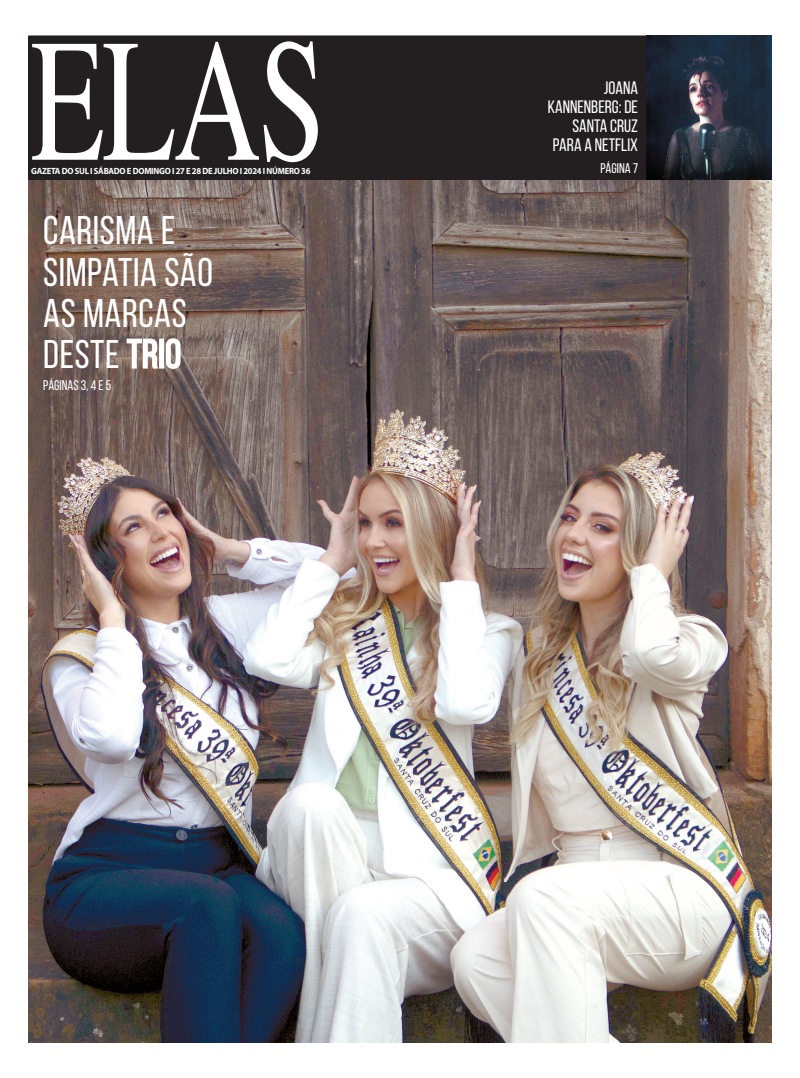
<style>
.page{position:relative;width:800px;height:1078px;background:#fff}
.page>*{position:absolute;margin:0;border:0;box-sizing:border-box;transform-origin:0 0}
.t1{font:40px/41px "Bebas Neue";letter-spacing:.015em;color:#fff}
.t2{font:18px/19px "Bebas Neue";color:#fff;text-align:right}
.t3{font:14px "Bebas Neue";color:#fff}
.t4{font:700 9px "Myriad";letter-spacing:-.03em;color:#fff;scale:.95 1}
</style>
<div class="page">
<img style="left:28px;top:180px;width:743px;height:862px">
<div style="left:29px;top:36px;width:742px;height:143px;background:#231f20"></div>
<div style="left:28px;top:35px;width:743px;height:145px;border:1px solid #231f20"></div>
<svg style="left:32px;top:41px;width:286px;height:121px"></svg>
<img style="left:646px;top:35px;width:125px;height:144px">
<p class="t4" style="left:31px;top:167px;width:295px">GAZETA DO SUL I SÁBADO E DOMINGO I 27 E 28 DE JULHO I 2024 I NÚMERO 36</p>
<p class="t1" style="left:43px;top:210px;width:171px">CARISMA E<br>SIMPATIA SÃO<br>AS MARCAS<br>DESTE TRIO</p>
<p class="t3" style="left:43px;top:377px;width:69px">PÁGINAS 3, 4 E 5</p>
<p class="t2" style="left:547px;top:78px;width:92px">JOANA<br>KANNENBERG: DE<br>SANTA CRUZ<br>PARA A NETFLIX</p>
<p class="t3" style="left:600px;top:160px;width:39px">PÁGINA 7</p>
</div>
